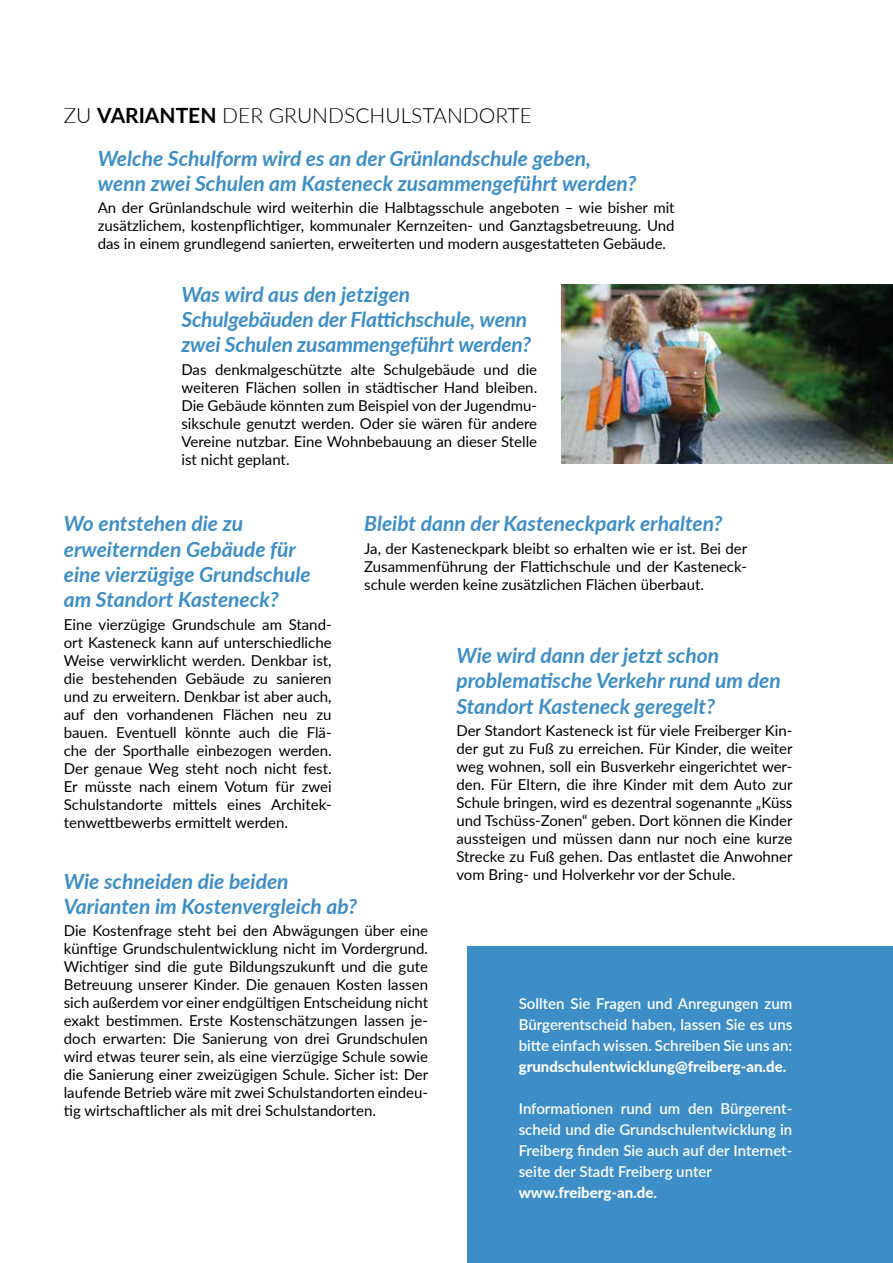
<style>
.page{position:relative;width:893px;height:1263px;background:#fff}
.page>*{position:absolute;margin:0;border:0;box-sizing:border-box;transform-origin:0 0}
.t1{font:italic 700 21px/25.2px "Lato";color:#3d8ec7}
.t2{font:300 21px "Lato";color:#000}
.t3{font:15px/18px "Lato";color:#000;text-align:justify}
.t4{font:600 15px/21px "Lato";color:#fff;text-align:justify}
.t5{font:800 15px "Lato";color:#fff}
.s1{font-weight:700}
</style>
<div class="page">
<div style="left:468px;top:947px;width:425px;height:316px;background:#3d8ec7"></div>
<img style="left:561px;top:285px;width:332px;height:178px">
<h1 class="t2" style="left:64px;top:101px;width:470px">ZU <span class="s1">VARIANTEN</span> DER GRUNDSCHULSTANDORTE</h1>
<h1 class="t1" style="left:98px;top:145px;width:540px">Welche Schulform wird es an der Grünlandschule geben, wenn zwei Schulen am Kasteneck zusammengeführt werden?</h1>
<p class="t3" style="left:98px;top:198px;width:578px">An der Grünlandschule wird weiterhin die Halbtagsschule angeboten – wie bisher mit zusätzlichem, kostenpflichtiger, kommunaler Kernzeiten- und Ganztagsbetreuung. Und das in einem grundlegend sanierten, erweiterten und modern ausgestatteten Gebäude.</p>
<h1 class="t1" style="left:181px;top:281px;width:351px">Was wird aus den jetzigen<br>Schulgebäuden der Flattichschule, wenn zwei Schulen zusammengeführt werden?</h1>
<p class="t3" style="left:181px;top:360px;width:357px">Das denkmalgeschützte alte Schulgebäude und die weiteren Flächen sollen in städtischer Hand bleiben.<br>Die Gebäude könnten zum Beispiel von der Jugendmu&shy;sikschule genutzt werden. Oder sie wären für andere Vereine nutzbar. Eine Wohnbebauung an dieser Stelle ist nicht geplant.</p>
<h1 class="t1" style="left:64px;top:510px;width:248px">Wo entstehen die zu erweiternden Gebäude für eine vierzügige Grundschule am Standort Kasteneck?</h1>
<p class="t3" style="left:64px;top:614px;width:269px">Eine vierzügige Grundschule am Stand&shy;ort Kasteneck kann auf unterschiedliche Weise verwirklicht werden. Denkbar ist, die bestehenden Gebäude zu sanieren und zu erweitern. Denkbar ist aber auch, auf den vorhandenen Flächen neu zu bauen. Eventuell könnte auch die Flä&shy;che der Sporthalle einbezogen werden.<br>Der genaue Weg steht noch nicht fest.<br>Er müsste nach einem Votum für zwei Schulstandorte mittels eines Architek&shy;tenwettbewerbs ermittelt werden.</p>
<h1 class="t1" style="left:364px;top:510px;width:360px">Bleibt dann der Kasteneckpark erhalten?</h1>
<p class="t3" style="left:364px;top:539px;width:384px">Ja, der Kasteneckpark bleibt so erhalten wie er ist. Bei der Zusammenführung der Flattichschule und der Kasteneck&shy;schule werden keine zusätzlichen Flächen überbaut.</p>
<h1 class="t1" style="left:456px;top:642px;width:326px">Wie wird dann der jetzt schon problematische Verkehr rund um den<br>Standort Kasteneck geregelt?</h1>
<p class="t3" style="left:456px;top:721px;width:338px">Der Standort Kasteneck ist für viele Freiberger Kin&shy;der gut zu Fuß zu erreichen. Für Kinder, die weiter weg wohnen, soll ein Busverkehr eingerichtet wer&shy;den. Für Eltern, die ihre Kinder mit dem Auto zur Schule bringen, wird es dezentral sogenannte „Küss und Tschüss-Zonen“ geben. Dort können die Kinder aussteigen und müssen dann nur noch eine kurze Strecke zu Fuß gehen. Das entlastet die Anwohner vom Bring- und Holverkehr vor der Schule.</p>
<h1 class="t1" style="left:64px;top:867px;width:295px">Wie schneiden die beiden<br>Varianten im Kostenvergleich ab?</h1>
<p class="t3" style="left:64px;top:921px;width:366px">Die Kostenfrage steht bei den Abwägungen über eine künftige Grundschulentwicklung nicht im Vordergrund.<br>Wichtiger sind die gute Bildungszukunft und die gute Betreuung unserer Kinder. Die genauen Kosten lassen sich außerdem vor einer endgültigen Entscheidung nicht exakt bestimmen. Erste Kostenschätzungen lassen je&shy;doch erwarten: Die Sanierung von drei Grundschulen wird etwas teurer sein, als eine vierzügige Schule sowie die Sanierung einer zweizügigen Schule. Sicher ist: Der laufende Betrieb wäre mit zwei Schulstandorten eindeu&shy;tig wirtschaftlicher als mit drei Schulstandorten.</p>
<p class="t4" style="left:519px;top:993px;width:275px">Sollten Sie Fragen und Anregungen zum Bürgerentscheid haben, lassen Sie es uns bitte einfach wissen. Schreiben Sie uns an:</p>
<p class="t5" style="left:519px;top:1056px;width:269px">grundschulentwicklung@freiberg-an.de.</p>
<p class="t4" style="left:519px;top:1098px;width:275px">Informationen rund um den Bürgerent&shy;scheid und die Grundschulentwicklung in Freiberg finden Sie auch auf der Internet&shy;seite der Stadt Freiberg unter</p>
<p class="t5" style="left:519px;top:1182px;width:140px">www.freiberg-an.de.</p>
</div>
